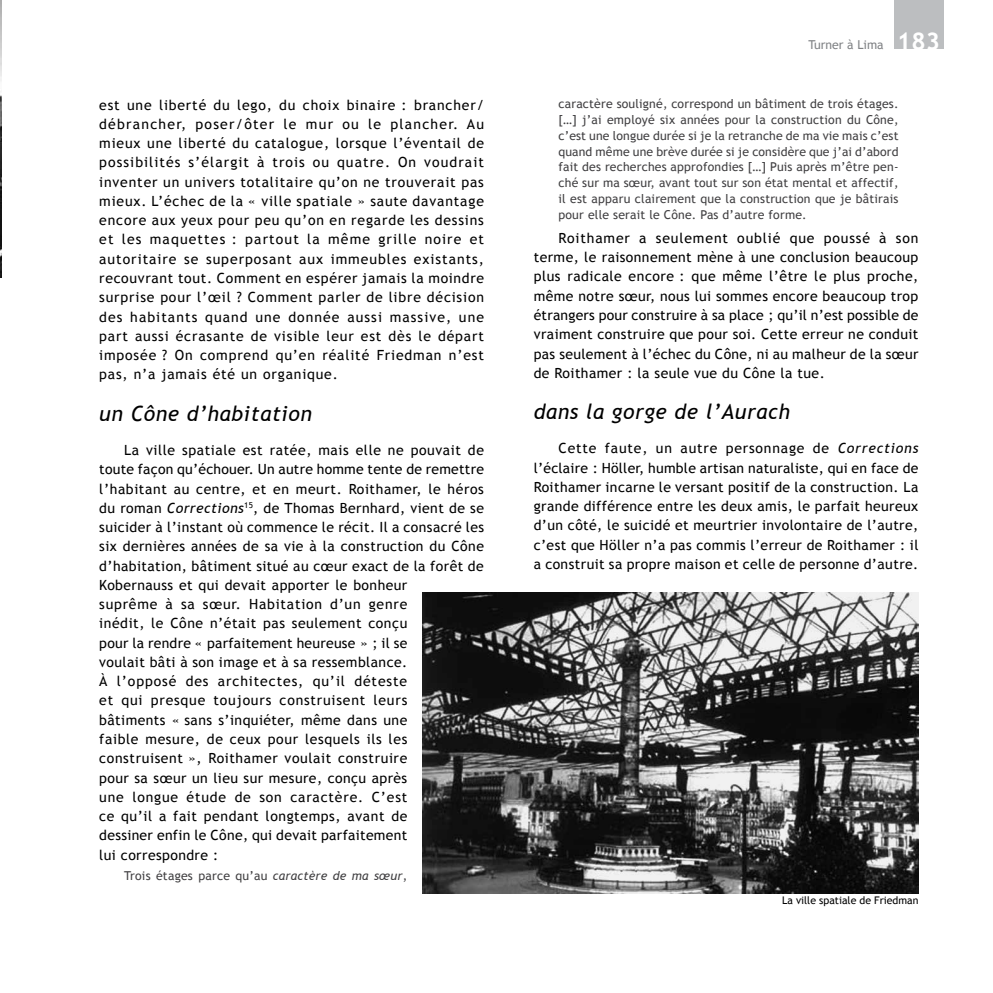
<style>
.page{position:relative;width:993px;height:993px;background:#fff}
.page>*{position:absolute;margin:0;border:0;box-sizing:border-box;transform-origin:0 0}
.t1{font:italic 21px "Trebuchet MS";letter-spacing:.03em;color:#000}
.t2{font:14px/19.2px "Trebuchet MS";letter-spacing:.03em;color:#000;text-align:justify}
.t3{font:12.25px/15.8px "Trebuchet MS";letter-spacing:.015em;color:#414042;text-align:justify}
.t4{font:12.25px "Trebuchet MS";color:#808285}
.t5{font:10.5px "Trebuchet MS";color:#000}
.s1{font-style:italic}
.s2{font-weight:700;font-size:24.5px;color:#fff}
</style>
<div class="page">
<div style="left:893px;top:0;width:50px;height:49px;background:#bcbec0"></div>
<img style="left:422px;top:592px;width:496px;height:301px">
<img style="left:0;top:0;width:1px;height:278px">
<p class="t2" style="left:99px;top:95px;width:386px">est une liberté du lego, du choix binaire : brancher/ débrancher, poser/ôter le mur ou le plancher. Au mieux une liberté du catalogue, lorsque l’éventail de possibilités s’élargit à trois ou quatre. On voudrait inventer un univers totalitaire qu’on ne trouverait pas mieux. L’échec de la « ville spatiale » saute davantage encore aux yeux pour peu qu’on en regarde les dessins et les maquettes : partout la même grille noire et autoritaire se superposant aux immeubles existants, recouvrant tout. Comment en espérer jamais la moindre surprise pour l’œil ? Comment parler de libre décision des habitants quand une donnée aussi massive, une part aussi écrasante de visible leur est dès le départ imposée ? On comprend qu’en réalité Friedman n’est pas, n’a jamais été un organique.</p>
<h1 class="t1" style="left:99px;top:401px;width:214px">un Cône d’habitation</h1>
<p class="t2" style="left:99px;top:440px;width:386px;text-align:left;text-indent:25px">La ville spatiale est ratée, mais elle ne pouvait de toute façon qu’échouer. Un autre homme tente de remettre l’habitant au centre, et en meurt. Roithamer, le héros du roman <span class="s1">Corrections</span><sup>15</sup>, de Thomas Bernhard, vient de se suicider à l’instant où commence le récit. Il a consacré les six dernières années de sa vie à la construction du Cône d’habitation, bâtiment situé au cœur exact de la forêt de Kobernauss et qui devait apporter le bonheur<br>suprême à sa sœur. Habitation d’un genre<br>inédit, le Cône n’était pas seulement conçu<br>pour la rendre « parfaitement heureuse » ; il se<br>voulait bâti à son image et à sa ressemblance.<br>À l’opposé des architectes, qu’il déteste<br>et qui presque toujours construisent leurs<br>bâtiments « sans s’inquiéter, même dans une<br>faible mesure, de ceux pour lesquels ils les construisent », Roithamer voulait construire<br>pour sa sœur un lieu sur mesure, conçu après<br>une longue étude de son caractère. C’est<br>ce qu’il a fait pendant longtemps, avant de<br>dessiner enfin le Cône, qui devait parfaitement<br>lui correspondre :</p>
<p class="t3" style="left:124px;top:868px;width:284px">Trois étages parce qu’au <span class="s1">caractère de ma sœur</span>,</p>
<p class="t4" style="left:808px;top:37px;width:133px">Turner à Lima <span class="s2">183</span></p>
<p class="t3" style="left:558px;top:96px;width:341px">caractère souligné, correspond un bâtiment de trois étages. […] j’ai employé six années pour la construction du Cône, c’est une longue durée si je la retranche de ma vie mais c’est quand même une brève durée si je considère que j’ai d’abord fait des recherches approfondies […] Puis après m’être pen&shy;ché sur ma sœur, avant tout sur son état mental et affectif, il est apparu clairement que la construction que je bâtirais pour elle serait le Cône. Pas d’autre forme.</p>
<p class="t2" style="left:533px;top:228px;width:386px;text-indent:25px">Roithamer a seulement oublié que poussé à son terme, le raisonnement mène à une conclusion beaucoup plus radicale encore : que même l’être le plus proche, même notre sœur, nous lui sommes encore beaucoup trop étrangers pour construire à sa place ; qu’il n’est possible de vraiment construire que pour soi. Cette erreur ne conduit pas seulement à l’échec du Cône, ni au malheur de la sœur de Roithamer : la seule vue du Cône la tue.</p>
<h1 class="t1" style="left:533px;top:399px;width:258px">dans la gorge de l’Aurach</h1>
<p class="t2" style="left:533px;top:439px;width:386px;text-indent:25px">Cette faute, un autre personnage de <span class="s1">Corrections </span>l’éclaire : Höller, humble artisan naturaliste, qui en face de Roithamer incarne le versant positif de la construction. La grande différence entre les deux amis, le parfait heureux d’un côté, le suicidé et meurtrier involontaire de l’autre, c’est que Höller n’a pas commis l’erreur de Roithamer : il a construit sa propre maison et celle de personne d’autre.</p>
<p class="t5" style="left:781px;top:893px;width:138px">La ville spatiale de Friedman</p>
</div>
